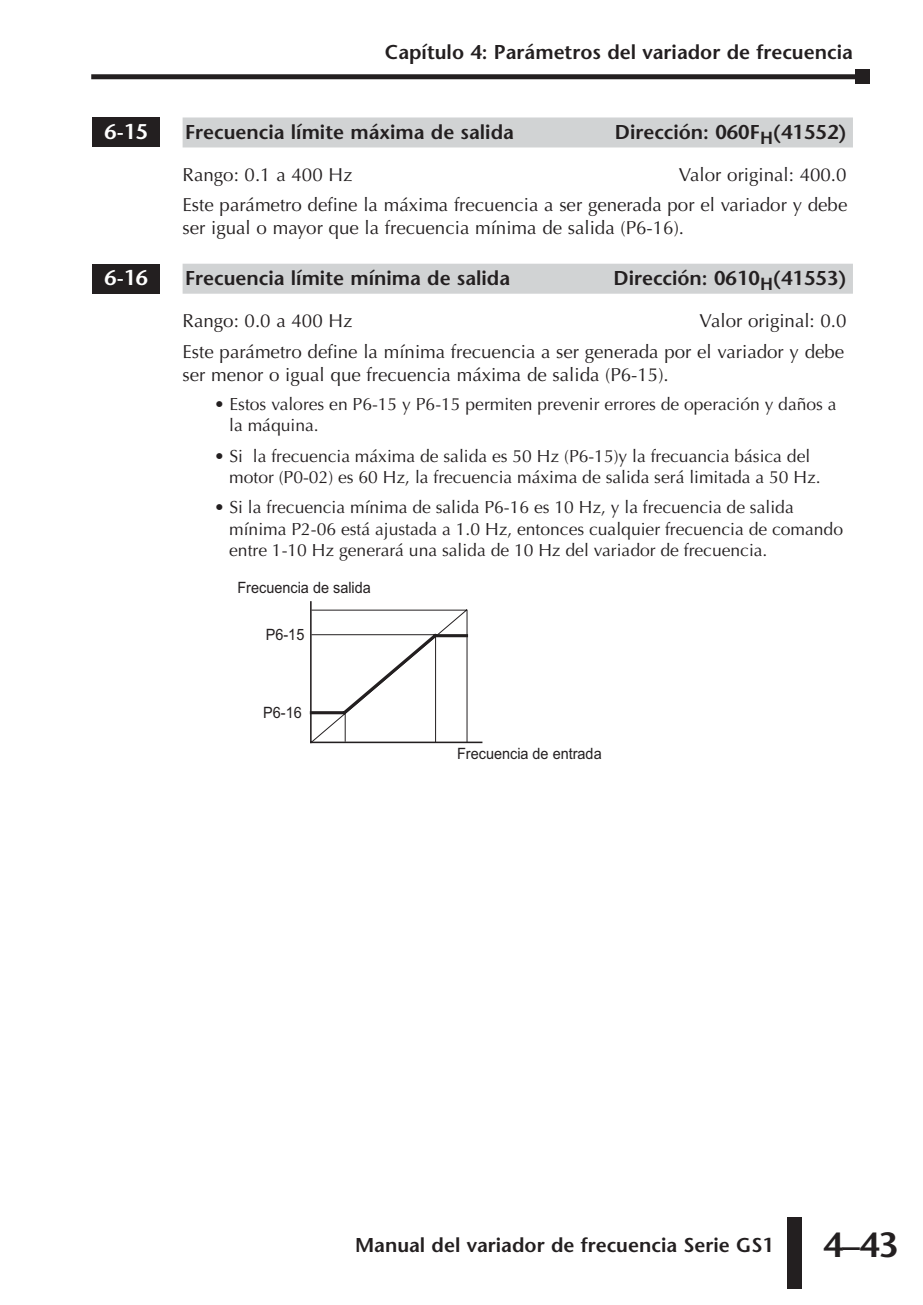
<style>
.page{position:relative;width:923px;height:1305px;background:#fff}
.page>*{position:absolute;margin:0;border:0;box-sizing:border-box;transform-origin:0 0}
.t1{font:600 35px "Stone Sans";color:#231f20}
.t2{font:600 21.25px "Stone Sans";color:#fff}
.t3{font:600 20px "Stone Sans";color:#231f20}
.t4{font:18.75px/30.2px "Optima";color:#231f20;text-align:right}
.t5{font:17.5px/21.5px "Optima";color:#231f20}
.t6{font:15.5px "Arial";color:#231f20;scale:.93 1}
</style>
<div class="page">
<div style="left:182px;top:118px;width:670px;height:30px;background:#d1d3d4"></div>
<div style="left:182px;top:264px;width:670px;height:30px;background:#d1d3d4"></div>
<div style="left:92px;top:264px;width:68px;height:30px;background:#231f20"></div>
<div style="left:92px;top:118px;width:68px;height:30px;background:#231f20"></div>
<div style="left:91px;top:74px;width:764px;height:5px;background:#231f20"></div>
<div style="left:855px;top:70px;width:14px;height:14px;background:#231f20"></div>
<div style="left:787px;top:1217px;width:14px;height:72px;background:#231f20"></div>
<hr style="left:311px;top:742px;width:170px;height:1px;background:#231f20">
<hr style="left:310px;top:602px;width:1px;height:140px;background:#231f20">
<svg style="left:309px;top:609px;width:160px;height:134px"></svg>
<p class="t2" style="left:104px;top:123px;width:45px">6-15</p>
<p class="t2" style="left:104px;top:270px;width:45px">6-16</p>
<p class="t3" style="left:385px;top:44px;width:469px">Capítulo 4: Parámetros del variador de frecuencia</p>
<p class="t3" style="left:185px;top:124px;width:330px">Frecuencia límite máxima de salida</p>
<p class="t3" style="left:615px;top:124px;width:233px">Dirección: 060F<sub>H</sub>(41552)</p>
<p class="t4" style="left:182px;top:162px;width:171px">Rango: 0.1 a 400 Hz</p>
<p class="t4" style="left:182px;top:162px;width:666px">Valor original: 400.0<br>Este parámetro define la máxima frecuencia a ser generada por el variador y debe</p>
<p class="t4" style="left:182px;top:215px;width:503px">ser igual o mayor que la frecuencia mínima de salida (P6-16).</p>
<p class="t3" style="left:185px;top:270px;width:326px">Frecuencia límite mínima de salida</p>
<p class="t3" style="left:613px;top:270px;width:234px">Dirección: 0610<sub>H</sub>(41553)</p>
<p class="t4" style="left:182px;top:308px;width:171px">Rango: 0.0 a 400 Hz</p>
<p class="t4" style="left:182px;top:308px;width:665px">Valor original: 0.0<br>Este parámetro define la mínima frecuencia a ser generada por el variador y debe</p>
<p class="t4" style="left:182px;top:361px;width:487px">ser menor o igual que frecuencia máxima de salida (P6-15).</p>
<p class="t5" style="left:229px;top:395px;width:609px;text-indent:-15px">• Estos valores en P6-15 y P6-15 permiten prevenir errores de operación y daños a la máquina.</p>
<p class="t5" style="left:229px;top:447px;width:593px;text-indent:-15px">• Si la frecuencia máxima de salida es 50 Hz (P6-15)y la frecuancia básica del motor (P0-02) es 60 Hz, la frecuencia máxima de salida será limitada a 50 Hz.</p>
<p class="t5" style="left:229px;top:498px;width:615px;text-indent:-15px">• Si la frecuencia mínima de salida P6-16 es 10 Hz, y la frecuencia de salida mínima P2-06 está ajustada a 1.0 Hz, entonces cualquier frecuencia de comando entre 1-10 Hz generará una salida de 10 Hz del variador de frecuencia.</p>
<p class="t6" style="left:237px;top:581px;width:145px">Frecuencia de salida</p>
<p class="t6" style="left:266px;top:629px;width:43px">P6-15</p>
<p class="t6" style="left:263px;top:707px;width:43px">P6-16</p>
<p class="t6" style="left:457px;top:748px;width:157px">Frecuencia de entrada</p>
<p class="t3" style="left:355px;top:1237px;width:420px">Manual del variador de frecuencia Serie GS1</p>
<h1 class="t1" style="left:823px;top:1231px;width:77px">4–43</h1>
</div>
